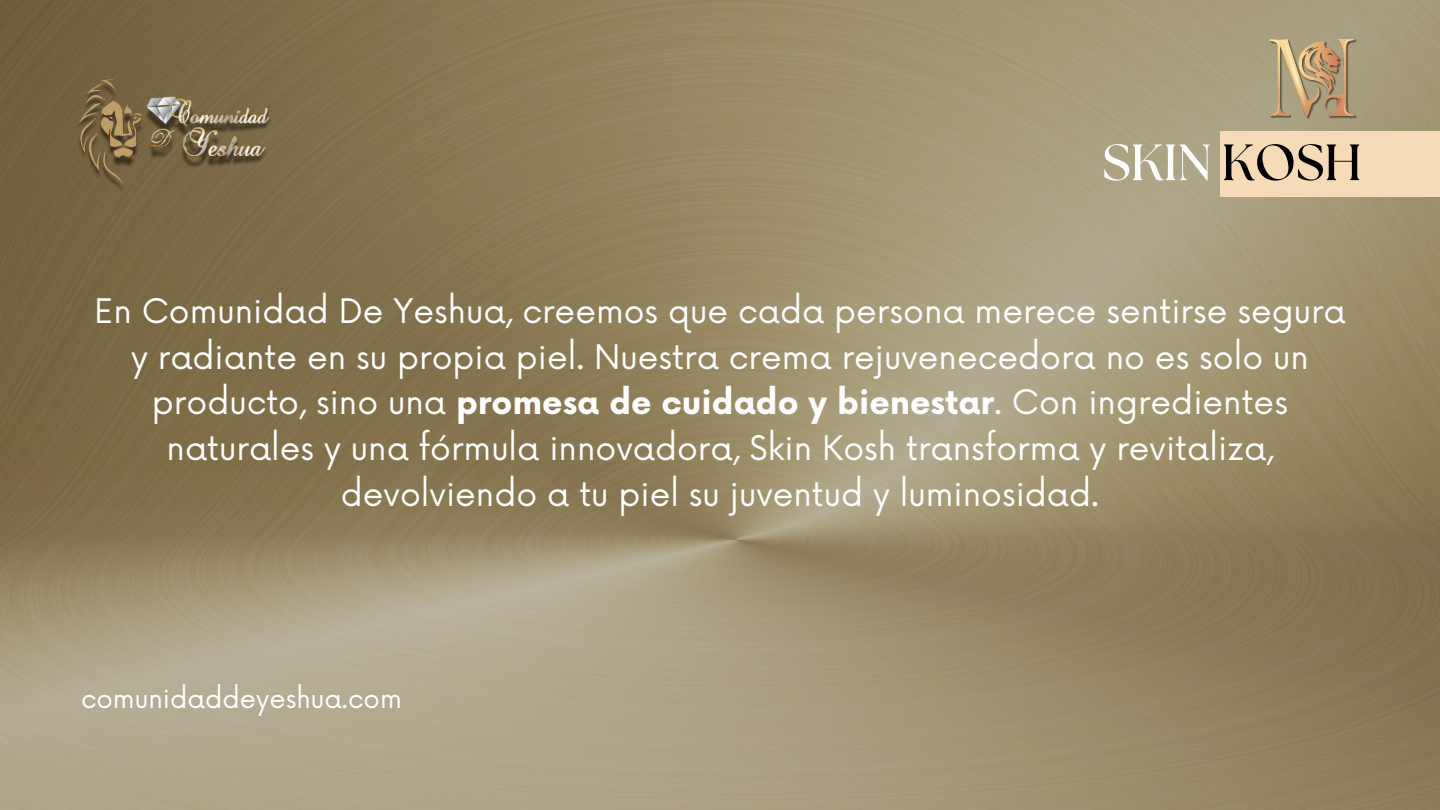
<style>
.page{position:relative;width:1440px;height:810px;background:#fff}
.page>*{position:absolute;margin:0;border:0;box-sizing:border-box;transform-origin:0 0}
.t1{font:700 50.9px "The Seasons";color:#fff}
.t2{font:33px/45.8px "Now";color:#fff;text-align:center}
.t3{font:26px "Now";color:#fff}
.s1{color:#000}
.s2{font-weight:700}
</style>
<div class="page">
<img style="left:0;top:0;width:1440px;height:810px">
<div style="left:1221px;top:131px;width:219px;height:66px;background:#f5dbb7"></div>
<img style="left:1269px;top:39px;width:89px;height:80px">
<img style="left:66px;top:79px;width:222px;height:118px">
<p class="t1" style="left:1102px;top:139px;width:261px">SKIN <span class="s1">KOSH</span></p>
<h1 class="t2" style="left:94px;top:290px;width:1253px">En Comunidad De Yeshua, creemos que cada persona merece sentirse segura y radiante en su propia piel. Nuestra crema rejuvenecedora no es solo un producto, sino una <span class="s2">promesa de cuidado y bienestar</span>. Con ingredientes naturales y una fórmula innovadora, Skin Kosh transforma y revitaliza, devolviendo a tu piel su juventud y luminosidad.</h1>
<h2 class="t3" style="left:81px;top:685px;width:322px">comunidaddeyeshua.com</h2>
</div>
